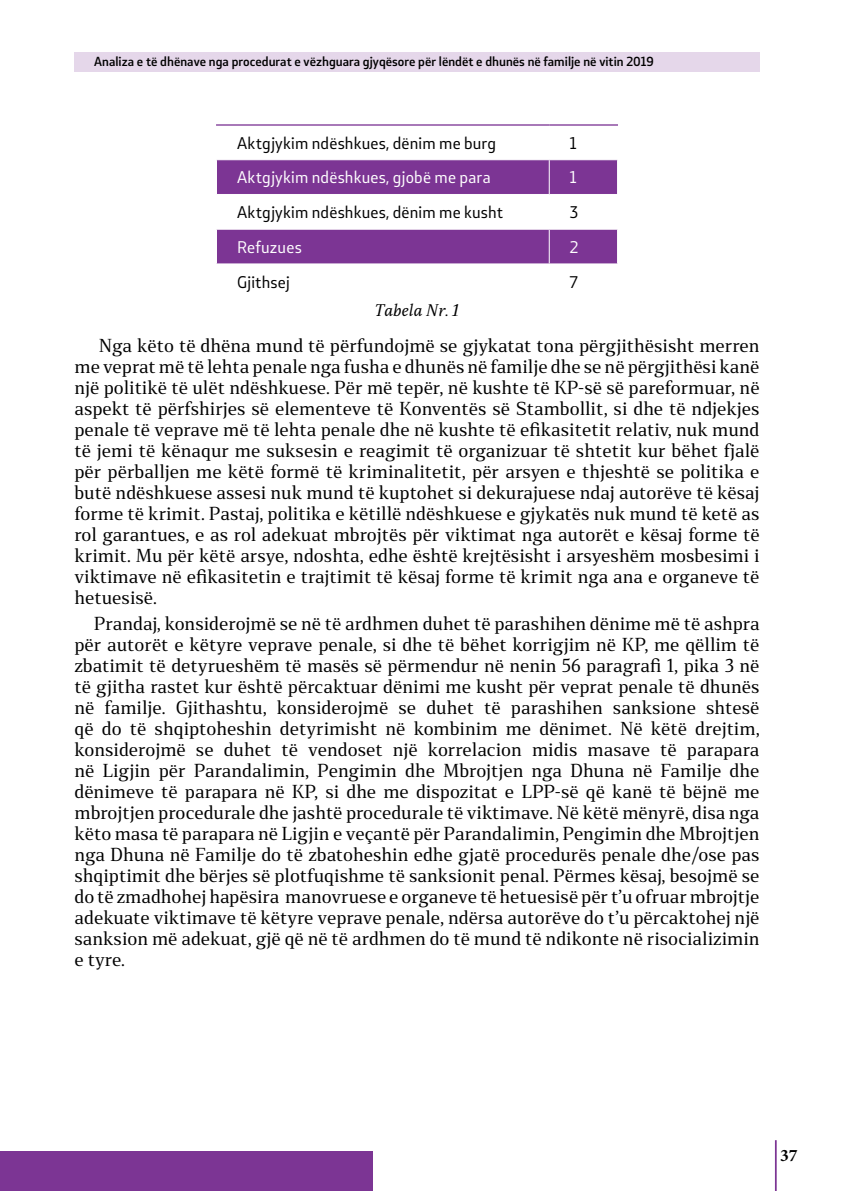
<style>
.page{position:relative;width:844px;height:1191px;background:#fff}
.page>*{position:absolute;margin:0;border:0;box-sizing:border-box;transform-origin:0 0}
.t1{font:17.5px/21px "Stobi Serif";color:#000;text-align:justify}
.t2{font:700 17.5px "Minion Pro";color:#000}
.t3{font:15.75px "Stobi Sans";letter-spacing:.01em;color:#000}
.t4{font:15.75px "Stobi Sans";letter-spacing:.015em;color:#fff}
.t5{font:15.75px "Stobi Serif It";color:#000}
.t6{font:500 12.25px "Stobi Sans";color:#000}
</style>
<div class="page">
<div style="left:0;top:1151px;width:372px;height:40px;background:#7c3594"></div>
<div style="left:74px;top:52px;width:685px;height:20px;background:#e5d7ea"></div>
<hr style="left:774px;top:1140px;width:2px;height:51px;background:#7c3594">
<svg style="left:217px;top:160px;width:400px;height:103px;fill:#7c3594"></svg>
<hr style="left:548px;top:160px;width:1px;height:34px;background:#fff">
<hr style="left:216px;top:194px;width:333px;height:1px;background:#fff">
<hr style="left:549px;top:194px;width:69px;height:1px;background:#fff">
<hr style="left:548px;top:195px;width:1px;height:34px;background:#fff">
<hr style="left:216px;top:229px;width:333px;height:1px;background:#fff">
<hr style="left:549px;top:229px;width:69px;height:1px;background:#fff">
<hr style="left:548px;top:230px;width:1px;height:33px;background:#fff">
<hr style="left:216px;top:124px;width:333px;height:2px;background:#7c3594">
<hr style="left:549px;top:124px;width:69px;height:2px;background:#7c3594">
<p class="t6" style="left:94px;top:53px;width:561px">Analiza e të dhënave nga procedurat e vëzhguara gjyqësore për lëndët e dhunës në familje në vitin 2019</p>
<p class="t3" style="left:237px;top:132px;width:261px">Aktgjykim ndëshkues, dënim me burg</p>
<p class="t3" style="left:569px;top:132px;width:8px">1</p>
<p class="t4" style="left:237px;top:167px;width:255px">Aktgjykim ndëshkues, gjobë me para</p>
<p class="t4" style="left:569px;top:167px;width:8px">1</p>
<p class="t3" style="left:237px;top:202px;width:267px">Aktgjykim ndëshkues, dënim me kusht</p>
<p class="t3" style="left:569px;top:202px;width:10px">3</p>
<p class="t4" style="left:237px;top:236px;width:66px">Refuzues</p>
<p class="t4" style="left:569px;top:236px;width:10px">2</p>
<p class="t3" style="left:237px;top:271px;width:54px">Gjithsej</p>
<p class="t3" style="left:569px;top:271px;width:9px">7</p>
<p class="t5" style="left:375px;top:300px;width:86px">Tabela Nr. 1</p>
<p class="t1" style="left:74px;top:335px;width:686px;text-indent:24px">Nga këto të dhëna mund të përfundojmë se gjykatat tona përgjithësisht merren me veprat më të lehta penale nga fusha e dhunës në familje dhe se në përgjithësi kanë një politikë të ulët ndëshkuese. Për më tepër, në kushte të KP-së së pareformuar, në aspekt të përfshirjes së elementeve të Konventës së Stambollit, si dhe të ndjekjes penale të veprave më të lehta penale dhe në kushte të efikasitetit relativ, nuk mund të jemi të kënaqur me suksesin e reagimit të organizuar të shtetit kur bëhet fjalë për përballjen me këtë formë të kriminalitetit, për arsyen e thjeshtë se politika e butë ndëshkuese assesi nuk mund të kuptohet si dekurajuese ndaj autorëve të kësaj forme të krimit. Pastaj, politika e këtillë ndëshkuese e gjykatës nuk mund të ketë as rol garantues, e as rol adekuat mbrojtës për viktimat nga autorët e kësaj forme të krimit. Mu për këtë arsye, ndoshta, edhe është krejtësisht i arsyeshëm mosbesimi i viktimave në efikasitetin e trajtimit të kësaj forme të krimit nga ana e organeve të hetuesisë.</p>
<p class="t1" style="left:74px;top:613px;width:686px;text-indent:19px">Prandaj, konsiderojmë se në të ardhmen duhet të parashihen dënime më të ashpra për autorët e këtyre veprave penale, si dhe të bëhet korrigjim në KP, me qëllim të zbatimit të detyrueshëm të masës së përmendur në nenin 56 paragrafi 1, pika 3 në të gjitha rastet kur është përcaktuar dënimi me kusht për veprat penale të dhunës në familje. Gjithashtu, konsiderojmë se duhet të parashihen sanksione shtesë që do të shqiptoheshin detyrimisht në kombinim me dënimet. Në këtë drejtim, konsiderojmë se duhet të vendoset një korrelacion midis masave të parapara në Ligjin për Parandalimin, Pengimin dhe Mbrojtjen nga Dhuna në Familje dhe dënimeve të parapara në KP, si dhe me dispozitat e LPP-së që kanë të bëjnë me mbrojtjen procedurale dhe jashtë procedurale të viktimave. Në këtë mënyrë, disa nga këto masa të parapara në Ligjin e veçantë për Parandalimin, Pengimin dhe Mbrojtjen nga Dhuna në Familje do të zbatoheshin edhe gjatë procedurës penale dhe/ose pas shqiptimit dhe bërjes së plotfuqishme të sanksionit penal. Përmes kësaj, besojmë se do të zmadhohej hapësira manovruese e organeve të hetuesisë për t’u ofruar mbrojtje adekuate viktimave të këtyre veprave penale, ndërsa autorëve do t’u përcaktohej një sanksion më adekuat, gjë që në të ardhmen do të mund të ndikonte në risocializimin e tyre.</p>
<p class="t2" style="left:780px;top:1143px;width:19px">37</p>
</div>
